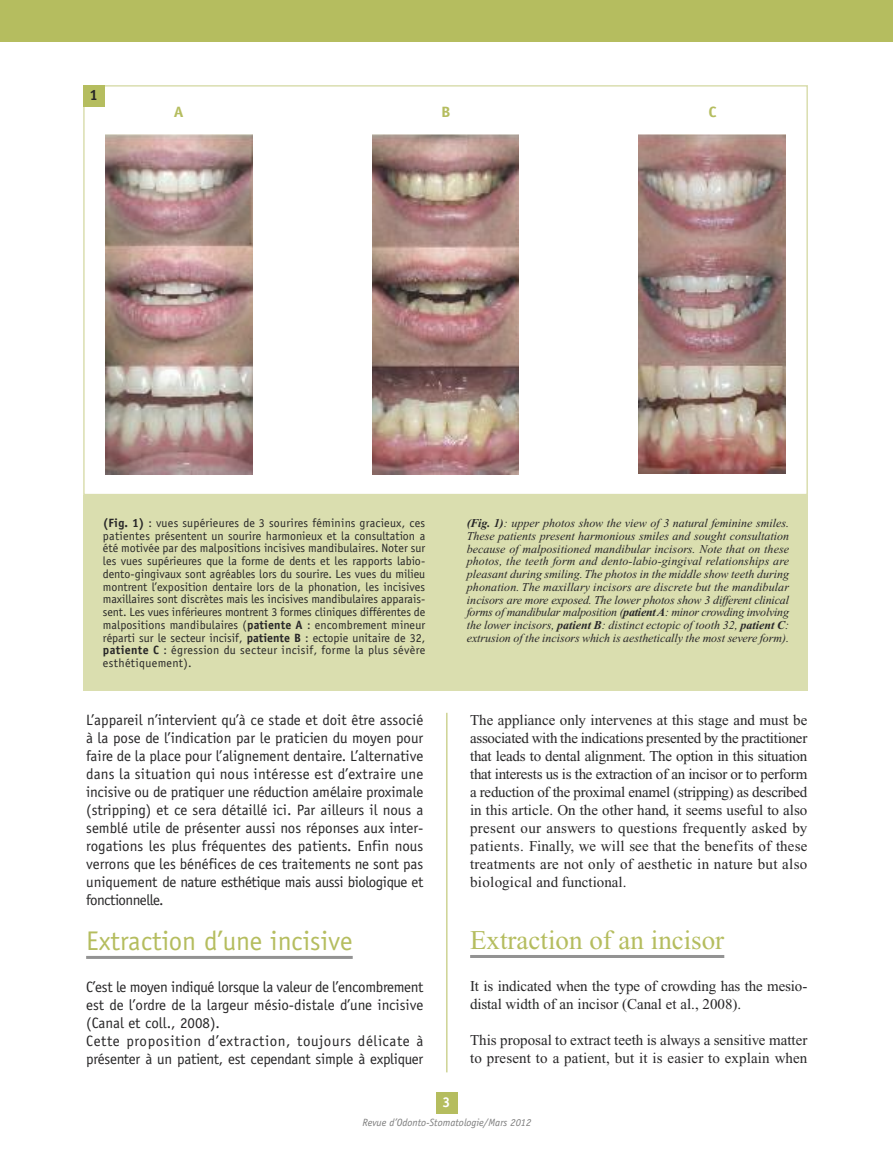
<style>
.page{position:relative;width:893px;height:1149px;background:#fff}
.page>*{position:absolute;margin:0;border:0;box-sizing:border-box;transform-origin:0 0}
.t1{font:27px "Officina Sans";color:#b5bd5f}
.t2{font:27px "Times New Roman";color:#b5bd5f}
.t3{font:15px/18px "Officina Sans";letter-spacing:-.02em;color:#272627;text-align:justify}
.t4{font:15px/18px "Times New Roman";color:#272627}
.t5{font:700 15px "Officina Sans";color:#b5bd5f;scale:1.1 1}
.t6{font:700 15px "Officina Sans";color:#272627}
.t7{font:700 14.25px "Officina Sans";color:#fff}
.t8{font:12px/12.8px "Officina Sans";letter-spacing:.03em;color:#272627;text-align:justify}
.t9{font:italic 12px/12.8px "Times New Roman";letter-spacing:-.005em;color:#272627;text-align:justify}
.t10{font:italic 10.5px "Officina Sans";color:#7d7d7d}
.s1{font-weight:700}
</style>
<div class="page">
<div style="left:83px;top:495px;width:725px;height:195px;background:#dadeaf"></div>
<div style="left:83px;top:85px;width:725px;height:410px;border:2px solid #dadeaf"></div>
<div style="left:436px;top:1091px;width:21px;height:22px;background:#b5bd5f"></div>
<div style="left:0;top:0;width:893px;height:42px;background:#b5bd5f"></div>
<hr style="left:446px;top:712px;width:1px;height:359px;background:#b5bd5f">
<img style="left:105px;top:134px;width:147px;height:340px">
<hr style="left:86px;top:955px;width:267px;height:3px;background:#939393">
<hr style="left:470px;top:954px;width:254px;height:3px;background:#939393">
<img style="left:372px;top:134px;width:147px;height:340px">
<img style="left:639px;top:134px;width:146px;height:340px">
<div style="left:83px;top:85px;width:21px;height:21px;background:#b5bd5f"></div>
<p class="t6" style="left:90px;top:89px;width:10px">1</p>
<p class="t5" style="left:174px;top:106px;width:10px">A</p>
<p class="t5" style="left:441px;top:106px;width:10px">B</p>
<p class="t5" style="left:708px;top:106px;width:9px">C</p>
<p class="t8" style="left:103px;top:517px;width:324px"><span class="s1">(Fig. 1)</span> : vues supérieures de 3 sourires féminins gracieux, ces patientes présentent un sourire harmonieux et la consultation a été motivée par des malpositions incisives mandibulaires. Noter sur les vues supérieures que la forme de dents et les rapports labio&shy;dento-gingivaux sont agréables lors du sourire. Les vues du milieu montrent l’exposition dentaire lors de la phonation, les incisives maxillaires sont discrètes mais les incisives mandibulaires apparais&shy;sent. Les vues inférieures montrent 3 formes cliniques différentes de malpositions mandibulaires (<span class="s1">patiente A</span> : encombrement mineur réparti sur le secteur incisif, <span class="s1">patiente B</span> : ectopie unitaire de 32, <span class="s1">patiente C</span> : égression du secteur incisif, forme la plus sévère esthétiquement).</p>
<p class="t9" style="left:467px;top:517px;width:324px"><span class="s1">(Fig. 1)</span>: upper photos show the view of 3 natural feminine smiles.<br>These patients present harmonious smiles and sought consultation because of malpositioned mandibular incisors. Note that on these photos, the teeth form and dento-labio-gingival relationships are pleasant during smiling. The photos in the middle show teeth during phonation. The maxillary incisors are discrete but the mandibular incisors are more exposed. The lower photos show 3 different clinical forms of mandibular malposition (<span class="s1">patientA</span>: minor crowding involving the lower incisors, <span class="s1">patient B</span>: distinct ectopic of tooth 32, <span class="s1">patient C</span>: extrusion of the incisors which is aesthetically the most severe form).</p>
<p class="t3" style="left:86px;top:712px;width:339px">L’appareil n’intervient qu’à ce stade et doit être associé à la pose de l’indication par le praticien du moyen pour faire de la place pour l’alignement dentaire. L’alternative dans la situation qui nous intéresse est d’extraire une incisive ou de pratiquer une réduction amélaire proximale (stripping) et ce sera détaillé ici. Par ailleurs il nous a semblé utile de présenter aussi nos réponses aux inter&shy;rogations les plus fréquentes des patients. Enfin nous verrons que les bénéfices de ces traitements ne sont pas uniquement de nature esthétique mais aussi biologique et fonctionnelle.</p>
<h1 class="t1" style="left:86px;top:930px;width:268px">Extraction d’une incisive</h1>
<p class="t3" style="left:86px;top:978px;width:339px;text-align:left">C’est le moyen indiqué lorsque la valeur de l’encombrement est de l’ordre de la largeur mésio-distale d’une incisive (Canal et coll., 2008).<br>Cette proposition d’extraction, toujours délicate à présenter à un patient, est cependant simple à expliquer</p>
<p class="t4" style="left:470px;top:712px;width:339px;text-align:justify">The appliance only intervenes at this stage and must be associated with the indications presented by the practitioner that leads to dental alignment. The option in this situation that interests us is the extraction of an incisor or to perform a reduction of the proximal enamel (stripping) as described in this article. On the other hand, it seems useful to also present our answers to questions frequently asked by patients. Finally, we will see that the benefits of these treatments are not only of aesthetic in nature but also biological and functional.</p>
<h1 class="t2" style="left:470px;top:930px;width:256px">Extraction of an incisor</h1>
<p class="t4" style="left:470px;top:978px;width:339px">It is indicated when the type of crowding has the mesio&shy;distal width of an incisor (Canal et al., 2008).</p>
<p class="t4" style="left:470px;top:1032px;width:339px">This proposal to extract teeth is always a sensitive matter to present to a patient, but it is easier to explain when</p>
<p class="t7" style="left:442px;top:1096px;width:9px">3</p>
<p class="t10" style="left:362px;top:1117px;width:171px">Revue d’Odonto-Stomatologie/Mars 2012</p>
</div>
